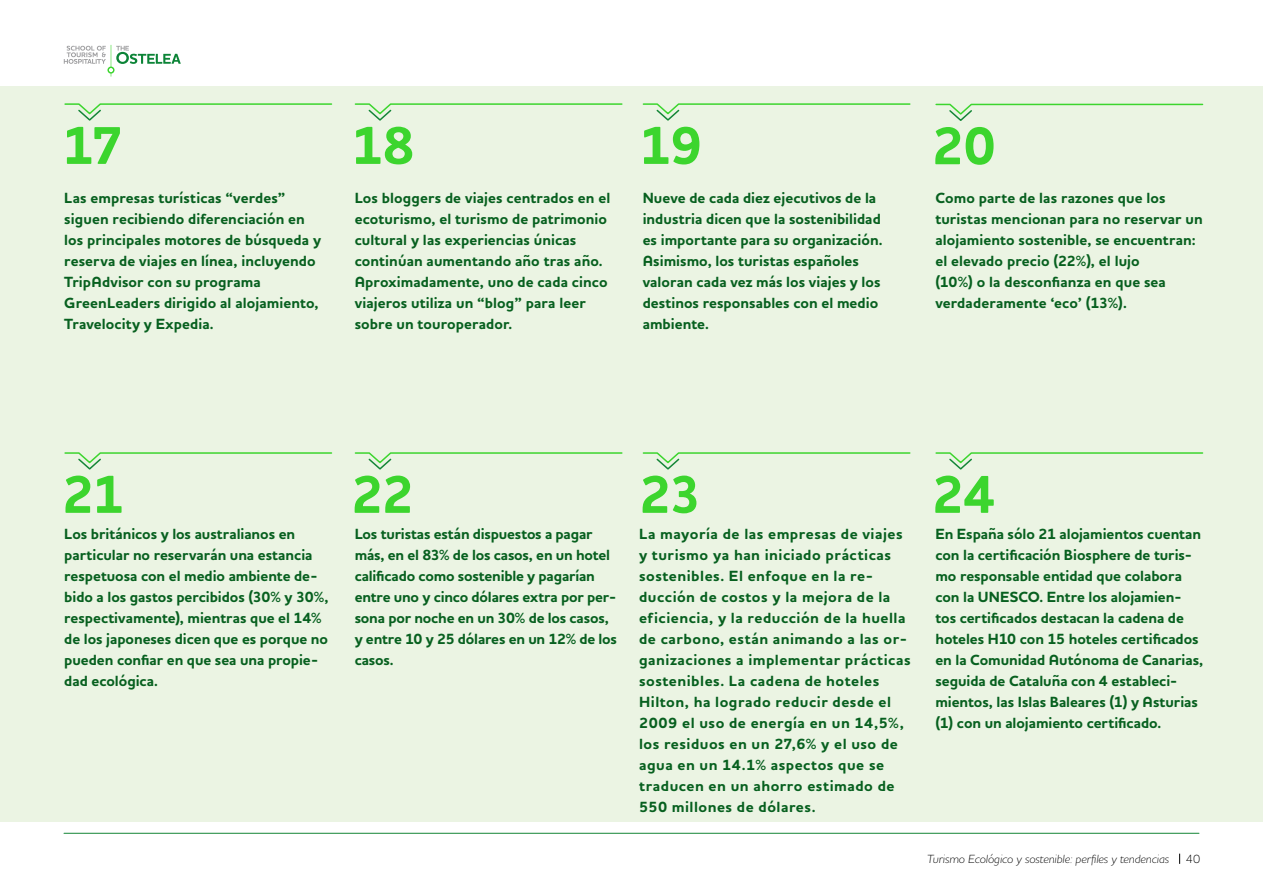
<style>
.page{position:relative;width:1263px;height:893px;background:#fff}
.page>*{position:absolute;margin:0;border:0;box-sizing:border-box;transform-origin:0 0}
.t1{font:700 54px "Houschka Pro";letter-spacing:-.03em;color:#3cd52e}
.t2{font:700 15px/21px "Houschka Pro";letter-spacing:.005em;color:#07601f}
.t3{font:700 15px/21px "Houschka Pro";letter-spacing:.03em;color:#07601f}
.t4{font:700 15px/21px "Houschka Pro";letter-spacing:-.015em;color:#07601f}
.t5{font:italic 300 12px "Houschka Pro";color:#000}
.t6{font:300 12px "Houschka Pro";color:#000}
</style>
<div class="page">
<svg style="left:64px;top:45px;width:117px;height:32px"></svg>
<hr style="left:64px;top:833px;width:1135px;height:1px;background:#148637">
<div style="left:1px;top:86px;width:1262px;height:735px;background:#ebf4e3"></div>
<svg style="left:935px;top:103px;width:269px;height:18px"></svg>
<svg style="left:64px;top:452px;width:269px;height:18px"></svg>
<svg style="left:354px;top:452px;width:269px;height:18px"></svg>
<svg style="left:642px;top:452px;width:269px;height:18px"></svg>
<svg style="left:935px;top:452px;width:269px;height:18px"></svg>
<svg style="left:64px;top:103px;width:269px;height:18px"></svg>
<svg style="left:354px;top:103px;width:269px;height:18px"></svg>
<svg style="left:642px;top:103px;width:269px;height:18px"></svg>
<h1 class="t1" style="left:62px;top:111px;width:63px">17</h1>
<p class="t2" style="left:64px;top:187px;width:258px">Las empresas turísticas “verdes” siguen recibiendo diferenciación en los principales motores de búsqueda y reserva de viajes en línea, incluyendo TripAdvisor con su programa GreenLeaders dirigido al alojamiento, Travelocity y Expedia.</p>
<h1 class="t1" style="left:351px;top:111px;width:65px">18</h1>
<p class="t2" style="left:355px;top:187px;width:257px">Los bloggers de viajes centrados en el ecoturismo, el turismo de patrimonio cultural y las experiencias únicas continúan aumentando año tras año.<br>Aproximadamente, uno de cada cinco viajeros utiliza un “blog” para leer sobre un touroperador.</p>
<h1 class="t1" style="left:639px;top:111px;width:65px">19</h1>
<p class="t2" style="left:643px;top:187px;width:241px">Nueve de cada diez ejecutivos de la industria dicen que la sostenibilidad es importante para su organización.<br>Asimismo, los turistas españoles valoran cada vez más los viajes y los destinos responsables con el medio ambiente.</p>
<h1 class="t1" style="left:932px;top:111px;width:65px">20</h1>
<p class="t2" style="left:935px;top:187px;width:269px">Como parte de las razones que los turistas mencionan para no reservar un alojamiento sostenible, se encuentran: el elevado precio (22%), el lujo<br>(10%) o la desconfianza en que sea verdaderamente ‘eco’ (13%).</p>
<h1 class="t1" style="left:62px;top:459px;width:64px">21</h1>
<p class="t2" style="left:64px;top:523px;width:266px">Los británicos y los australianos en particular no reservarán una estancia respetuosa con el medio ambiente de&shy;bido a los gastos percibidos (30% y 30%, respectivamente), mientras que el 14% de los japoneses dicen que es porque no pueden confiar en que sea una propie&shy;dad ecológica.</p>
<h1 class="t1" style="left:351px;top:459px;width:65px">22</h1>
<p class="t4" style="left:355px;top:523px;width:264px">Los turistas están dispuestos a pagar más, en el 83% de los casos, en un hotel calificado como sostenible y pagarían entre uno y cinco dólares extra por per&shy;sona por noche en un 30% de los casos, y entre 10 y 25 dólares en un 12% de los casos.</p>
<h1 class="t1" style="left:639px;top:459px;width:64px">23</h1>
<p class="t3" style="left:639px;top:523px;width:273px">La mayoría de las empresas de viajes y turismo ya han iniciado prácticas sostenibles. El enfoque en la re&shy;ducción de costos y la mejora de la eficiencia, y la reducción de la huella de carbono, están animando a las or&shy;ganizaciones a implementar prácticas sostenibles. La cadena de hoteles Hilton, ha logrado reducir desde el 2009 el uso de energía en un 14,5%, los residuos en un 27,6% y el uso de agua en un 14.1% aspectos que se traducen en un ahorro estimado de 550 millones de dólares.</p>
<h1 class="t1" style="left:932px;top:459px;width:65px">24</h1>
<p class="t2" style="left:935px;top:523px;width:269px">En España sólo 21 alojamientos cuentan con la certificación Biosphere de turis&shy;mo responsable entidad que colabora con la UNESCO. Entre los alojamien&shy;tos certificados destacan la cadena de hoteles H10 con 15 hoteles certificados en la Comunidad Autónoma de Canarias, seguida de Cataluña con 4 estableci&shy;mientos, las Islas Baleares (1) y Asturias (1) con un alojamiento certificado.</p>
<p class="t5" style="left:927px;top:851px;width:244px">Turismo Ecológico y sostenible: perfiles y tendencias</p>
<p class="t6" style="left:1186px;top:851px;width:16px">40</p>
</div>
